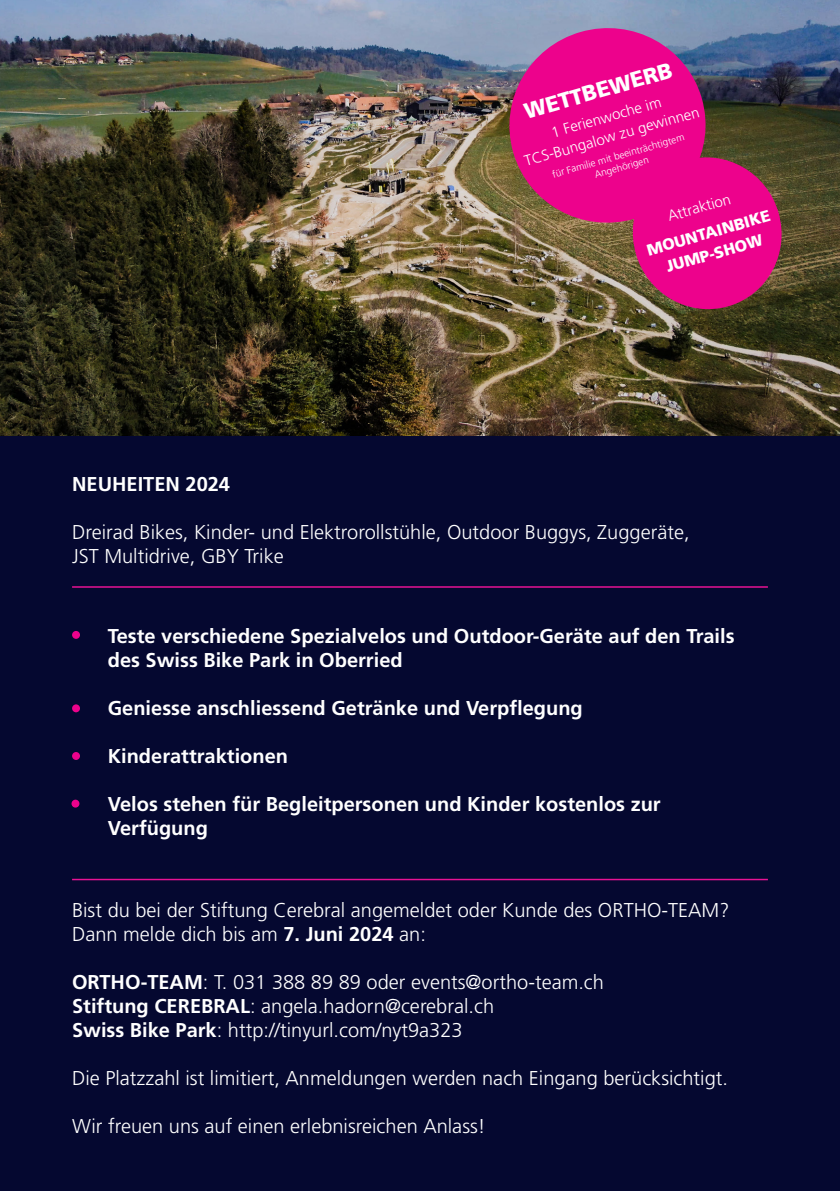
<style>
.page{position:relative;width:840px;height:1191px;background:#fff}
.page>*{position:absolute;margin:0;border:0;box-sizing:border-box;transform-origin:0 0}
.t1{font:900 22px "Frutiger LT Std";color:#fff}
.t2{font:300 20px/24px "Frutiger LT Std";color:#fff}
.t3{font:700 20px/24px "Frutiger LT Std";color:#fff}
.t4{font:900 16px "Frutiger LT Std";color:#fff}
.t5{font:300 15px "Frutiger LT Std";color:#fff}
.t6{font:300 10px "Frutiger LT Std";color:#fff}
.s1{font-weight:700}
</style>
<div class="page">
<div style="left:0;top:0;width:839px;height:1191px;background:#050830"></div>
<img style="left:0;top:0;width:839px;height:435px">
<hr style="left:72px;top:586px;width:695px;height:2px;background:#e71294">
<hr style="left:72px;top:878px;width:695px;height:2px;background:#e71294">
<div style="left:72px;top:631px;width:8px;height:8px;background:#ed028c;border-radius:50%"></div>
<div style="left:72px;top:704px;width:8px;height:8px;background:#ed028c;border-radius:50%"></div>
<div style="left:72px;top:752px;width:8px;height:8px;background:#ed028c;border-radius:50%"></div>
<div style="left:71px;top:799px;width:8px;height:8px;background:#ed028c;border-radius:50%"></div>
<svg style="left:498px;top:17px;width:218px;height:217px;fill:#ed028c"></svg>
<svg style="left:624px;top:149px;width:165px;height:169px"></svg>
<p class="t1" style="left:521px;top:99px;width:154px;rotate:-16deg">WETTBEWERB</p>
<p class="t5" style="left:549px;top:124px;width:115px;rotate:-16deg">1 Ferienwoche im</p>
<p class="t5" style="left:522px;top:153px;width:182px;rotate:-16deg">TCS-Bungalow zu gewinnen</p>
<p class="t6" style="left:550px;top:169px;width:138px;rotate:-16deg">für Familie mit beeinträchtigtem</p>
<p class="t6" style="left:593px;top:169px;width:57px;rotate:-16deg">Angehörigen</p>
<p class="t5" style="left:665px;top:208px;width:66px;rotate:-16deg">Attraktion</p>
<p class="t4" style="left:644px;top:241px;width:129px;rotate:-16deg">MOUNTAINBIKE</p>
<p class="t4" style="left:663px;top:257px;width:101px;rotate:-16deg">JUMP-SHOW</p>
<p class="t3" style="left:72px;top:472px;width:159px">NEUHEITEN 2024</p>
<p class="t2" style="left:72px;top:521px;width:618px">Dreirad Bikes, Kinder- und Elektrorollstühle, Outdoor Buggys, Zuggeräte,</p>
<p class="t2" style="left:72px;top:545px;width:213px">JST Multidrive, GBY Trike</p>
<p class="t3" style="left:108px;top:624px;width:628px">Teste verschiedene Spezialvelos und Outdoor-Geräte auf den Trails des Swiss Bike Park in Oberried</p>
<p class="t3" style="left:108px;top:696px;width:476px">Geniesse anschliessend Getränke und Verpflegung</p>
<p class="t3" style="left:108px;top:744px;width:182px">Kinderattraktionen</p>
<p class="t3" style="left:108px;top:792px;width:554px">Velos stehen für Begleitpersonen und Kinder kostenlos zur</p>
<p class="t3" style="left:108px;top:816px;width:102px">Verfügung</p>
<p class="t2" style="left:72px;top:898px;width:658px">Bist du bei der Stiftung Cerebral angemeldet oder Kunde des ORTHO-TEAM?<br>Dann melde dich bis am <span class="s1">7. Juni 2024</span> an:</p>
<p class="t2" style="left:72px;top:970px;width:533px"><span class="s1">ORTHO-TEAM</span>: T. 031 388 89 89 oder events@ortho-team.ch</p>
<p class="t2" style="left:72px;top:994px;width:423px"><span class="s1">Stiftung CEREBRAL</span>: angela.hadorn@cerebral.ch</p>
<p class="t2" style="left:72px;top:1018px;width:392px"><span class="s1">Swiss Bike Park</span>: http://tinyurl.com/nyt9a323</p>
<p class="t2" style="left:72px;top:1066px;width:657px">Die Platzzahl ist limitiert, Anmeldungen werden nach Eingang berücksichtigt.</p>
<p class="t2" style="left:72px;top:1114px;width:415px">Wir freuen uns auf einen erlebnisreichen Anlass!</p>
</div>
